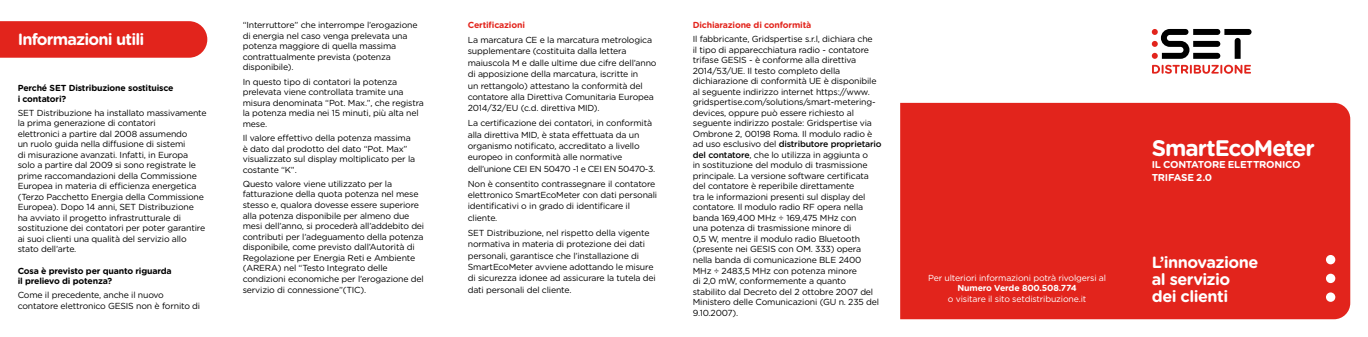
<style>
.page{position:relative;width:1368px;height:337px;background:#fff}
.page>*{position:absolute;margin:0;border:0;box-sizing:border-box;transform-origin:0 0}
.t1{font:700 22.5px "Gotham Rounded";letter-spacing:-.045em;color:#fff}
.t2{font:700 16.25px/16.9px "Gotham Rounded";letter-spacing:-.035em;color:#fff}
.t3{font:700 16.25px "Gotham Rounded";letter-spacing:-.055em;color:#fff}
.t4{font:700 10px/12.5px "Gotham Rounded";letter-spacing:-.025em;color:#fff}
.t5{font:8.75px/10.5px "Gotham Rounded";letter-spacing:-.02em;color:#000}
.t6{font:700 8.75px/10.5px "Gotham Rounded";letter-spacing:-.02em;color:#000}
.t7{font:8.75px "Gotham Rounded";letter-spacing:-.02em;color:#fff}
.t8{font:700 8.75px "Gotham Rounded";letter-spacing:-.02em;color:#e2241c}
.t9{font:700 8.75px "Gotham Rounded";letter-spacing:-.02em;color:#fff}
.s1{font-weight:500}
</style>
<div class="page">
<svg style="left:1152px;top:65px;width:99px;height:9px"></svg>
<svg style="left:1152px;top:29px;width:99px;height:30px"></svg>
<div style="left:900px;top:103px;width:450px;height:216px;background:#e2241c"></div>
<svg style="left:1326px;top:255px;width:9px;height:46px"></svg>
<svg style="left:0;top:21px;width:207px;height:37px;background:#e22a22"></svg>
<h2 class="t3" style="left:18px;top:27px;width:128px">Informazioni utili</h2>
<p class="t6" style="left:18px;top:82px;width:157px">Perché SET Distribuzione sostituisce i contatori?</p>
<p class="t5" style="left:18px;top:107px;width:190px">SET Distribuzione ha installato massivamente la prima generazione di contatori<br>elettronici a partire dal 2008 assumendo<br>un ruolo guida nella diffusione di sistemi<br>di misurazione avanzati. Infatti, in Europa solo a partire dal 2009 si sono registrate le prime raccomandazioni della Commissione Europea in materia di efficienza energetica (Terzo Pacchetto Energia della Commissione Europea). Dopo 14 anni, SET Distribuzione<br>ha avviato il progetto infrastrutturale di sostituzione dei contatori per poter garantire ai suoi clienti una qualità del servizio allo stato dell’arte.</p>
<p class="t6" style="left:18px;top:265px;width:156px">Cosa è previsto per quanto riguarda il prelievo di potenza?</p>
<p class="t5" style="left:18px;top:289px;width:184px">Come il precedente, anche il nuovo contatore elettronico GESIS non è fornito di</p>
<p class="t5" style="left:243px;top:19px;width:176px">“Interruttore” che interrompe l’erogazione di energia nel caso venga prelevata una potenza maggiore di quella massima contrattualmente prevista (potenza disponibile).</p>
<p class="t5" style="left:243px;top:76px;width:183px">In questo tipo di contatori la potenza prelevata viene controllata tramite una misura denominata “Pot. Max.”, che registra la potenza media nei 15 minuti, più alta nel mese.</p>
<p class="t5" style="left:243px;top:132px;width:174px">Il valore effettivo della potenza massima è dato dal prodotto del dato “Pot. Max” visualizzato sul display moltiplicato per la costante “K”.</p>
<p class="t5" style="left:243px;top:178px;width:183px">Questo valore viene utilizzato per la fatturazione della quota potenza nel mese stesso e, qualora dovesse essere superiore alla potenza disponibile per almeno due mesi dell’anno, si procederà all’addebito dei contributi per l’adeguamento della potenza disponibile, come previsto dall’Autorità di Regolazione per Energia Reti e Ambiente (ARERA) nel “Testo Integrato delle condizioni economiche per l’erogazione del servizio di connessione”(TIC).</p>
<p class="t8" style="left:468px;top:19px;width:59px">Certificazioni</p>
<p class="t5" style="left:468px;top:34px;width:190px;line-height:11.4px">La marcatura CE e la marcatura metrologica supplementare (costituita dalla lettera maiuscola M e dalle ultime due cifre dell’anno di apposizione della marcatura, iscritte in<br>un rettangolo) attestano la conformità del contatore alla Direttiva Comunitaria Europea 2014/32/EU (c.d. direttiva MID).</p>
<p class="t5" style="left:468px;top:117px;width:189px;line-height:11.4px">La certificazione dei contatori, in conformità alla direttiva MID, è stata effettuata da un organismo notificato, accreditato a livello europeo in conformità alle normative dell’unione CEI EN 50470 -1 e CEI EN 50470-3.</p>
<p class="t5" style="left:468px;top:177px;width:191px;line-height:11.4px">Non è consentito contrassegnare il contatore elettronico SmartEcoMeter con dati personali identificativi o in grado di identificare il cliente.</p>
<p class="t5" style="left:468px;top:226px;width:189px;line-height:11.4px">SET Distribuzione, nel rispetto della vigente normativa in materia di protezione dei dati personali, garantisce che l’installazione di SmartEcoMeter avviene adottando le misure di sicurezza idonee ad assicurare la tutela dei dati personali del cliente.</p>
<p class="t8" style="left:693px;top:19px;width:120px">Dichiarazione di conformità</p>
<p class="t5" style="left:693px;top:33px;width:190px">Il fabbricante, Gridspertise s.r.l, dichiara che<br>il tipo di apparecchiatura radio - contatore trifase GESIS - è conforme alla direttiva 2014/53/UE. Il testo completo della dichiarazione di conformità UE è disponibile al seguente indirizzo internet https://www. gridspertise.com/solutions/smart-metering&shy;devices, oppure può essere richiesto al seguente indirizzo postale: Gridspertise via Ombrone 2, 00198 Roma. Il modulo radio è ad uso esclusivo del <span class="s1">distributore proprietario del contatore</span>, che lo utilizza in aggiunta o<br>in sostituzione del modulo di trasmissione principale. La versione software certificata del contatore è reperibile direttamente<br>tra le informazioni presenti sul display del contatore. Il modulo radio RF opera nella banda 169,400 MHz ÷ 169,475 MHz con<br>una potenza di trasmissione minore di<br>0,5 W, mentre il modulo radio Bluetooth (presente nei GESIS con OM. 333) opera nella banda di comunicazione BLE 2400<br>MHz ÷ 2483,5 MHz con potenza minore<br>di 2,0 mW, conformemente a quanto<br>stabilito dal Decreto del 2 ottobre 2007 del Ministero delle Comunicazioni (GU n. 235 del 9.10.2007).</p>
<p class="t7" style="left:928px;top:271px;width:179px">Per ulteriori informazioni potrà rivolgersi al</p>
<p class="t9" style="left:957px;top:281px;width:121px">Numero Verde 800.508.774</p>
<p class="t7" style="left:948px;top:292px;width:140px">o visitare il sito setdistribuzione.it</p>
<h1 class="t1" style="left:1152px;top:131px;width:165px">SmartEcoMeter</h1>
<p class="t4" style="left:1152px;top:158px;width:150px">IL CONTATORE ELETTRONICO<br>TRIFASE 2.0</p>
<h2 class="t2" style="left:1152px;top:253px;width:108px">L’innovazione al servizio dei clienti</h2>
</div>
